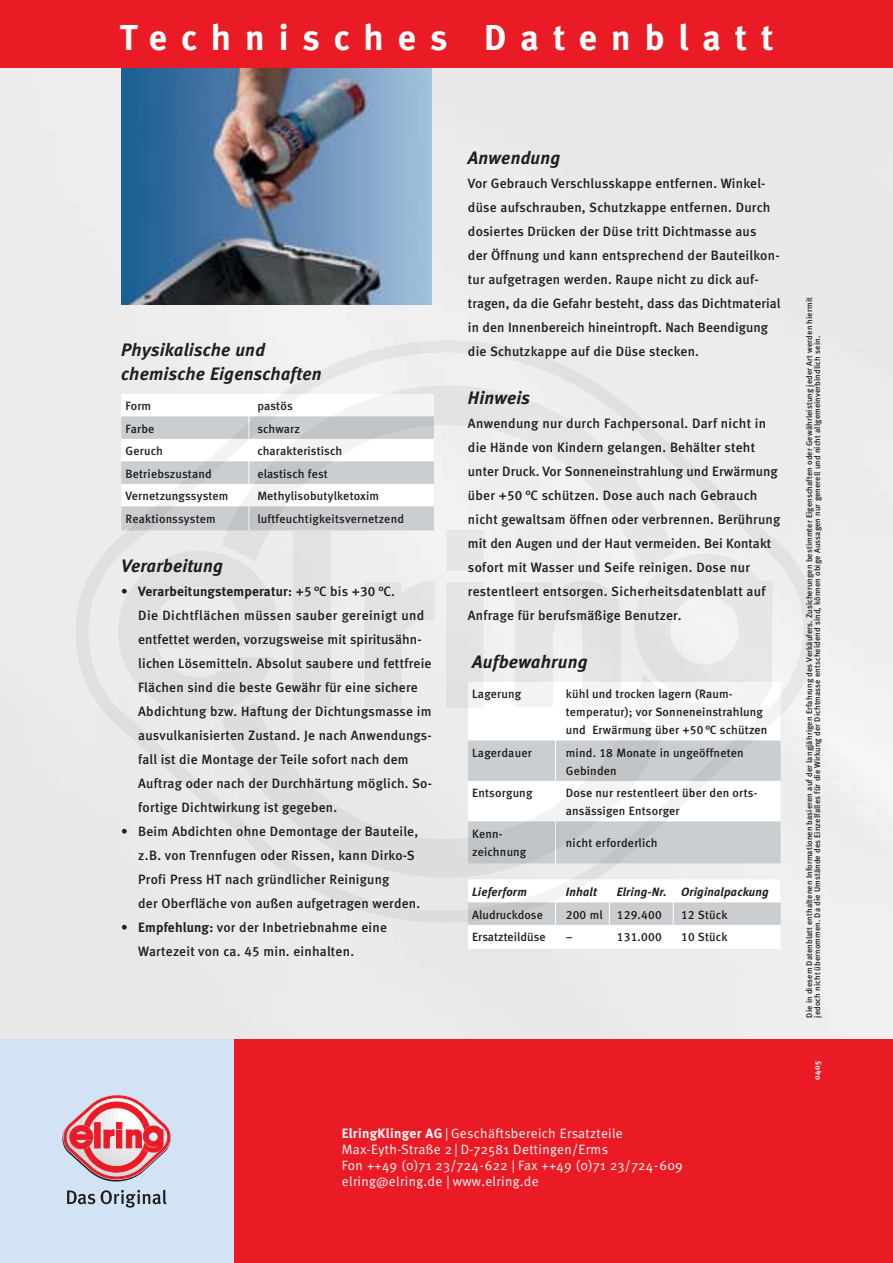
<style>
.page{position:relative;width:893px;height:1263px;background:#fff}
.page>*{position:absolute;margin:0;border:0;box-sizing:border-box;transform-origin:0 0}
.t1{font:36px "Meta Bold LF";letter-spacing:.39em;color:#fff}
.t2{font:italic 18px/24px "Meta Bold LF";letter-spacing:.015em;color:#211e1f}
.t3{font:13.5px/24px "Meta Medium LF";letter-spacing:.015em;color:#211e1f}
.t4{font:13.5px/16.2px "Meta Normal";letter-spacing:.03em;color:#fff}
.t5{font:700 13.5px "Meta";letter-spacing:.015em;color:#211e1f}
.t6{font:12px/18px "Meta Medium LF";letter-spacing:.015em;color:#211e1f}
.t7{font:italic 700 12px "Meta";letter-spacing:.015em;color:#211e1f}
.t8{font:8.25px/8.2px "Meta Medium LF";letter-spacing:.015em;color:#211e1f}
.t9{font:700 8.25px "Meta";color:#fff}
.s1{font-family:"Meta Medium LF";font-weight:400}
.s2{font-family:"Meta";font-weight:700}
</style>
<div class="page">
<div style="left:0;top:68px;width:892px;height:972px;background:#ececec"></div>
<div style="left:234px;top:1040px;width:658px;height:223px;background:#eb1b26"></div>
<div style="left:468px;top:902px;width:312px;height:24px;background:#cbced0"></div>
<div style="left:468px;top:925px;width:312px;height:24px;background:#fff"></div>
<hr style="left:672px;top:886px;width:1px;height:40px;background:#fff">
<hr style="left:609px;top:880px;width:1px;height:46px;background:#fff">
<hr style="left:555px;top:890px;width:1px;height:36px;background:#fff">
<img style="left:121px;top:68px;width:311px;height:236px">
<div style="left:0;top:0;width:892px;height:68px;background:#eb1b26"></div>
<div style="left:0;top:1040px;width:234px;height:223px;background:#d1e3f5"></div>
<svg style="left:67px;top:1191px;width:28px;height:13px"></svg>
<svg style="left:101px;top:1190px;width:65px;height:18px"></svg>
<svg style="left:62px;top:1094px;width:109px;height:88px"></svg>
<svg style="left:75px;top:340px;width:742px;height:583px;fill:#eaeaea"></svg>
<h1 class="t1" style="left:120px;top:25px;width:655px">Technisches Datenblatt</h1>
<h2 class="t2" style="left:121px;top:340px;width:202px">Physikalische und chemische Eigenschaften</h2>
<p class="t6" style="left:125px;top:398px;width:27px">Form</p>
<p class="t6" style="left:257px;top:398px;width:37px">pastös</p>
<p class="t6" style="left:125px;top:421px;width:30px">Farbe</p>
<p class="t6" style="left:257px;top:421px;width:44px">schwarz</p>
<p class="t6" style="left:125px;top:443px;width:39px">Geruch</p>
<p class="t6" style="left:257px;top:443px;width:86px">charakteristisch</p>
<p class="t6" style="left:125px;top:466px;width:88px">Betriebszustand</p>
<p class="t6" style="left:257px;top:466px;width:72px">elastisch fest</p>
<p class="t6" style="left:125px;top:488px;width:105px">Vernetzungssystem</p>
<p class="t6" style="left:257px;top:488px;width:123px">Methylisobutylketoxim</p>
<p class="t6" style="left:125px;top:511px;width:92px">Reaktionssystem</p>
<p class="t6" style="left:257px;top:511px;width:148px">luftfeuchtigkeitsvernetzend</p>
<h2 class="t2" style="left:121px;top:556px;width:103px">Verarbeitung</h2>
<p class="t5" style="left:121px;top:587px;width:275px"><span class="s1">•</span> Verarbeitungstemperatur: <span class="s1">+5 °C bis +30 °C.</span></p>
<p class="t3" style="left:138px;top:605px;width:295px">Die Dichtflächen müssen sauber gereinigt und entfettet werden, vorzugsweise mit spiritusähn&shy;lichen Lösemitteln. Absolut saubere und fettfreie Flächen sind die beste Gewähr für eine sichere Abdichtung bzw. Haftung der Dichtungsmasse im ausvulkanisierten Zustand. Je nach Anwendungs&shy;fall ist die Montage der Teile sofort nach dem Auftrag oder nach der Durchhärtung möglich. So&shy;fortige Dichtwirkung ist gegeben.</p>
<p class="t3" style="left:138px;top:821px;width:283px;text-indent:-17px">• Beim Abdichten ohne Demontage der Bauteile, z.B. von Trennfugen oder Rissen, kann Dirko-S Profi Press HT nach gründlicher Reinigung<br>der Oberfläche von außen aufgetragen werden.</p>
<p class="t3" style="left:138px;top:917px;width:250px;text-indent:-17px">• <span class="s2">Empfehlung:</span> vor der Inbetriebnahme eine<br>Wartezeit von ca. 45 min. einhalten.</p>
<h2 class="t2" style="left:468px;top:148px;width:94px">Anwendung</h2>
<p class="t3" style="left:468px;top:173px;width:314px">Vor Gebrauch Verschlusskappe entfernen. Winkel&shy;düse aufschrauben, Schutzkappe entfernen. Durch dosiertes Drücken der Düse tritt Dichtmasse aus<br>der Öffnung und kann entsprechend der Bauteilkon&shy;tur aufgetragen werden. Raupe nicht zu dick auf&shy;tragen, da die Gefahr besteht, dass das Dichtmaterial in den Innenbereich hineintropft. Nach Beendigung die Schutzkappe auf die Düse stecken.</p>
<h2 class="t2" style="left:468px;top:388px;width:64px">Hinweis</h2>
<p class="t3" style="left:468px;top:413px;width:314px">Anwendung nur durch Fachpersonal. Darf nicht in die Hände von Kindern gelangen. Behälter steht unter Druck. Vor Sonneneinstrahlung und Erwärmung über +50 °C schützen. Dose auch nach Gebrauch nicht gewaltsam öffnen oder verbrennen. Berührung mit den Augen und der Haut vermeiden. Bei Kontakt sofort mit Wasser und Seife reinigen. Dose nur restentleert entsorgen. Sicherheitsdatenblatt auf Anfrage für berufsmäßige Benutzer.</p>
<h2 class="t2" style="left:472px;top:652px;width:117px">Aufbewahrung</h2>
<p class="t6" style="left:472px;top:686px;width:50px">Lagerung</p>
<p class="t6" style="left:565px;top:686px;width:203px">kühl und trocken lagern (Raum&shy;temperatur); vor Sonneneinstrahlung und Erwärmung über +50 °C schützen</p>
<p class="t6" style="left:472px;top:745px;width:61px">Lagerdauer</p>
<p class="t6" style="left:566px;top:745px;width:179px">mind. 18 Monate in ungeöffneten<br>Gebinden</p>
<p class="t6" style="left:472px;top:785px;width:62px">Entsorgung</p>
<p class="t6" style="left:566px;top:785px;width:193px">Dose nur restentleert über den orts&shy;ansässigen Entsorger</p>
<p class="t6" style="left:472px;top:826px;width:32px">Kenn-</p>
<p class="t6" style="left:566px;top:835px;width:93px">nicht erforderlich</p>
<p class="t6" style="left:472px;top:844px;width:56px">zeichnung</p>
<p class="t7" style="left:472px;top:888px;width:56px">Lieferform</p>
<p class="t7" style="left:566px;top:888px;width:32px">Inhalt</p>
<p class="t7" style="left:617px;top:888px;width:153px">Elring-Nr. Originalpackung</p>
<p class="t6" style="left:472px;top:907px;width:72px">Aludruckdose</p>
<p class="t6" style="left:566px;top:907px;width:97px">200 ml 129.400</p>
<p class="t6" style="left:681px;top:907px;width:48px">12 Stück</p>
<p class="t6" style="left:472px;top:929px;width:75px">Ersatzteildüse</p>
<p class="t6" style="left:565px;top:929px;width:8px">–</p>
<p class="t6" style="left:617px;top:929px;width:46px">131.000</p>
<p class="t6" style="left:681px;top:929px;width:48px">10 Stück</p>
<p class="t4" style="left:342px;top:1126px;width:342px"><span class="s2">ElringKlinger AG</span> | Geschäftsbereich Ersatzteile Max-Eyth-Straße 2 | D-72581 Dettingen/Erms<br>Fon ++49 (0)71 23/724-622 | Fax ++49 (0)71 23/724-609 elring@elring.de | www.elring.de</p>
<p class="t8" style="left:806px;top:1018px;width:722px;rotate:-90deg">Die in diesem Datenblatt enthaltenen Informationen basieren auf der langjährigen Erfahrung des Verkäufers. Zusicherungen bestimmter Eigenschaften oder Gewährleistung jeder Art werden hiermit jedoch nicht übernommen. Da die Umstände des Einzelfalles für die Wirkung der Dichtmasse entscheidend sind, können obige Aussagen nur generell und nicht allgemeinverbindlich sein.</p>
<p class="t9" style="left:814px;top:1080px;width:20px;rotate:-90deg">0405</p>
</div>
